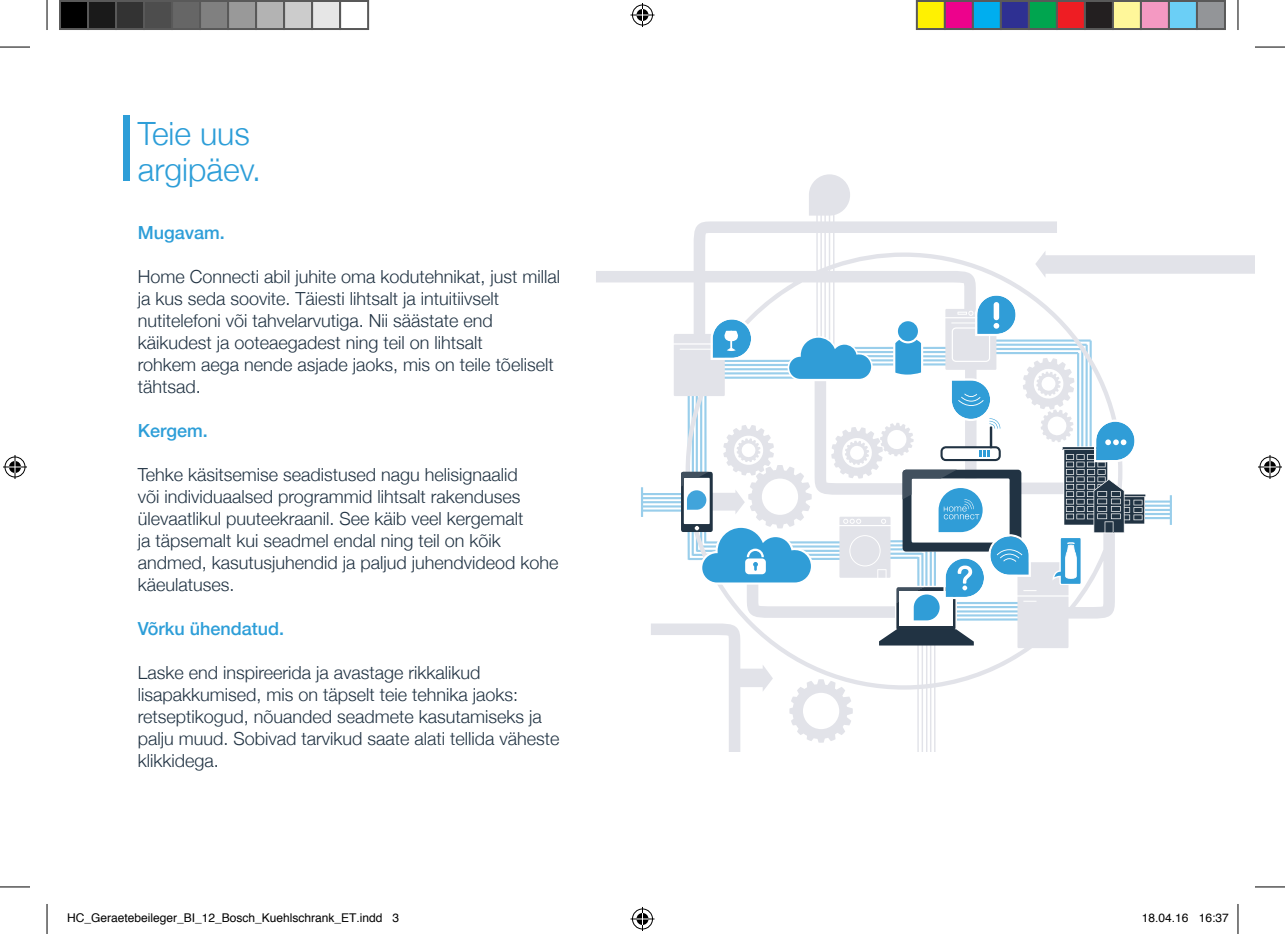
<style>
.page{position:relative;width:1285px;height:934px;background:#fff}
.page>*{position:absolute;margin:0;border:0;box-sizing:border-box;transform-origin:0 0}
.t1{font:300 32px/36px "Helvetica Neue";color:#2d9ed8}
.t2{font:300 18px/22px "Helvetica Neue";color:#223444}
.t3{font:500 18px "Helvetica Neue";color:#2d9ed8}
.t4{font:12px "Helvetica";color:#000}
</style>
<div class="page">
<div style="left:124px;top:115px;width:6px;height:65px;background:#2d9ed8"></div>
<svg style="left:596px;top:174px;width:659px;height:576px"></svg>
<svg style="left:787px;top:336px;width:85px;height:44px"></svg>
<svg style="left:975px;top:293px;width:42px;height:43px"></svg>
<div style="left:993px;top:302px;width:6px;height:18px;background:#fff;border-radius:3px"></div>
<svg style="left:940px;top:446px;width:60px;height:15px"></svg>
<hr style="left:989px;top:426px;width:3px;height:22px;background:#213343">
<svg style="left:1053px;top:419px;width:92px;height:165px"></svg>
<svg style="left:710px;top:317px;width:43px;height:43px"></svg>
<svg style="left:893px;top:319px;width:30px;height:59px"></svg>
<svg style="left:949px;top:378px;width:51px;height:50px"></svg>
<svg style="left:879px;top:469px;width:152px;height:176px"></svg>
<svg style="left:681px;top:471px;width:132px;height:113px"></svg>
<hr style="left:0;top:47px;width:30px;height:1px;background:#000">
<hr style="left:1255px;top:47px;width:30px;height:1px;background:#000">
<hr style="left:0;top:886px;width:30px;height:1px;background:#000">
<hr style="left:1255px;top:886px;width:30px;height:1px;background:#000">
<hr style="left:47px;top:0;width:1px;height:30px;background:#000">
<hr style="left:47px;top:903px;width:1px;height:30px;background:#000">
<hr style="left:1237px;top:0;width:1px;height:30px;background:#000">
<hr style="left:1237px;top:903px;width:1px;height:30px;background:#000">
<svg style="left:630px;top:3px;width:24px;height:24px"></svg>
<svg style="left:630px;top:907px;width:24px;height:23px"></svg>
<svg style="left:3px;top:455px;width:24px;height:24px"></svg>
<svg style="left:1258px;top:455px;width:24px;height:24px"></svg>
<div style="left:60px;top:1px;width:28px;height:28px;background:#000"></div>
<div style="left:59px;top:0;width:30px;height:30px;border:2px solid #595959"></div>
<div style="left:88px;top:1px;width:28px;height:28px;background:#1a1a1a"></div>
<div style="left:87px;top:0;width:30px;height:30px;border:2px solid #595959"></div>
<div style="left:116px;top:1px;width:28px;height:28px;background:#333"></div>
<div style="left:115px;top:0;width:30px;height:30px;border:2px solid #595959"></div>
<div style="left:144px;top:1px;width:28px;height:28px;background:#4d4d4d"></div>
<div style="left:143px;top:0;width:30px;height:30px;border:2px solid #595959"></div>
<div style="left:172px;top:1px;width:28px;height:28px;background:#666"></div>
<div style="left:171px;top:0;width:30px;height:30px;border:2px solid #595959"></div>
<div style="left:200px;top:1px;width:28px;height:28px;background:#808080"></div>
<div style="left:199px;top:0;width:30px;height:30px;border:2px solid #595959"></div>
<div style="left:228px;top:1px;width:28px;height:28px;background:#999"></div>
<div style="left:227px;top:0;width:30px;height:30px;border:2px solid #595959"></div>
<div style="left:256px;top:1px;width:28px;height:28px;background:#b3b3b3"></div>
<div style="left:255px;top:0;width:30px;height:30px;border:2px solid #595959"></div>
<div style="left:284px;top:1px;width:28px;height:28px;background:#ccc"></div>
<div style="left:283px;top:0;width:30px;height:30px;border:2px solid #595959"></div>
<div style="left:312px;top:1px;width:28px;height:28px;background:#e6e6e6"></div>
<div style="left:311px;top:0;width:30px;height:30px;border:2px solid #595959"></div>
<div style="left:339px;top:0;width:30px;height:30px;border:2px solid #595959"></div>
<div style="left:917px;top:1px;width:28px;height:28px;background:#fff101"></div>
<div style="left:916px;top:0;width:30px;height:30px;border:2px solid #595959"></div>
<div style="left:945px;top:1px;width:28px;height:28px;background:#ed028c"></div>
<div style="left:944px;top:0;width:30px;height:30px;border:2px solid #595959"></div>
<div style="left:973px;top:1px;width:28px;height:28px;background:#00aeef"></div>
<div style="left:972px;top:0;width:30px;height:30px;border:2px solid #595959"></div>
<div style="left:1001px;top:1px;width:28px;height:28px;background:#2e3092"></div>
<div style="left:1000px;top:0;width:30px;height:30px;border:2px solid #595959"></div>
<div style="left:1029px;top:1px;width:28px;height:28px;background:#00a54f"></div>
<div style="left:1028px;top:0;width:30px;height:30px;border:2px solid #595959"></div>
<div style="left:1057px;top:1px;width:28px;height:28px;background:#ee1d23"></div>
<div style="left:1056px;top:0;width:30px;height:30px;border:2px solid #595959"></div>
<div style="left:1085px;top:1px;width:28px;height:28px;background:#231f20"></div>
<div style="left:1084px;top:0;width:30px;height:30px;border:2px solid #595959"></div>
<div style="left:1113px;top:1px;width:28px;height:28px;background:#fff79a"></div>
<div style="left:1112px;top:0;width:30px;height:30px;border:2px solid #595959"></div>
<div style="left:1141px;top:1px;width:28px;height:28px;background:#f499c2"></div>
<div style="left:1140px;top:0;width:30px;height:30px;border:2px solid #595959"></div>
<div style="left:1169px;top:1px;width:28px;height:28px;background:#6bcff6"></div>
<div style="left:1168px;top:0;width:30px;height:30px;border:2px solid #595959"></div>
<div style="left:1197px;top:1px;width:28px;height:28px;background:#939598"></div>
<div style="left:1196px;top:0;width:30px;height:30px;border:2px solid #595959"></div>
<h1 class="t1" style="left:138px;top:113px;width:125px">Teie uus argipäev.</h1>
<p class="t3" style="left:138px;top:218px;width:89px">Mugavam.</p>
<p class="t2" style="left:138px;top:264px;width:424px">Home Connecti abil juhite oma kodutehnikat, just millal ja kus seda soovite. Täiesti lihtsalt ja intuitiivselt nutitelefoni või tahvelarvutiga. Nii säästate end käikudest ja ooteaegadest ning teil on lihtsalt<br>rohkem aega nende asjade jaoks, mis on teile tõeliselt tähtsad.</p>
<p class="t3" style="left:138px;top:416px;width:72px">Kergem.</p>
<p class="t2" style="left:138px;top:462px;width:422px">Tehke käsitsemise seadistused nagu helisignaalid<br>või individuaalsed programmid lihtsalt rakenduses ülevaatlikul puuteekraanil. See käib veel kergemalt<br>ja täpsemalt kui seadmel endal ning teil on kõik andmed, kasutusjuhendid ja paljud juhendvideod kohe käeulatuses.</p>
<p class="t3" style="left:138px;top:614px;width:148px">Võrku ühendatud.</p>
<p class="t2" style="left:138px;top:660px;width:423px">Laske end inspireerida ja avastage rikkalikud lisapakkumised, mis on täpselt teie tehnika jaoks: retseptikogud, nõuanded seadmete kasutamiseks ja palju muud. Sobivad tarvikud saate alati tellida väheste klikkidega.</p>
<p class="t4" style="left:67px;top:908px;width:334px">HC_Geraetebeileger_BI_12_Bosch_Kuehlschrank_ET.indd 3</p>
<p class="t4" style="left:1142px;top:908px;width:88px">18.04.16 16:37</p>
</div>
